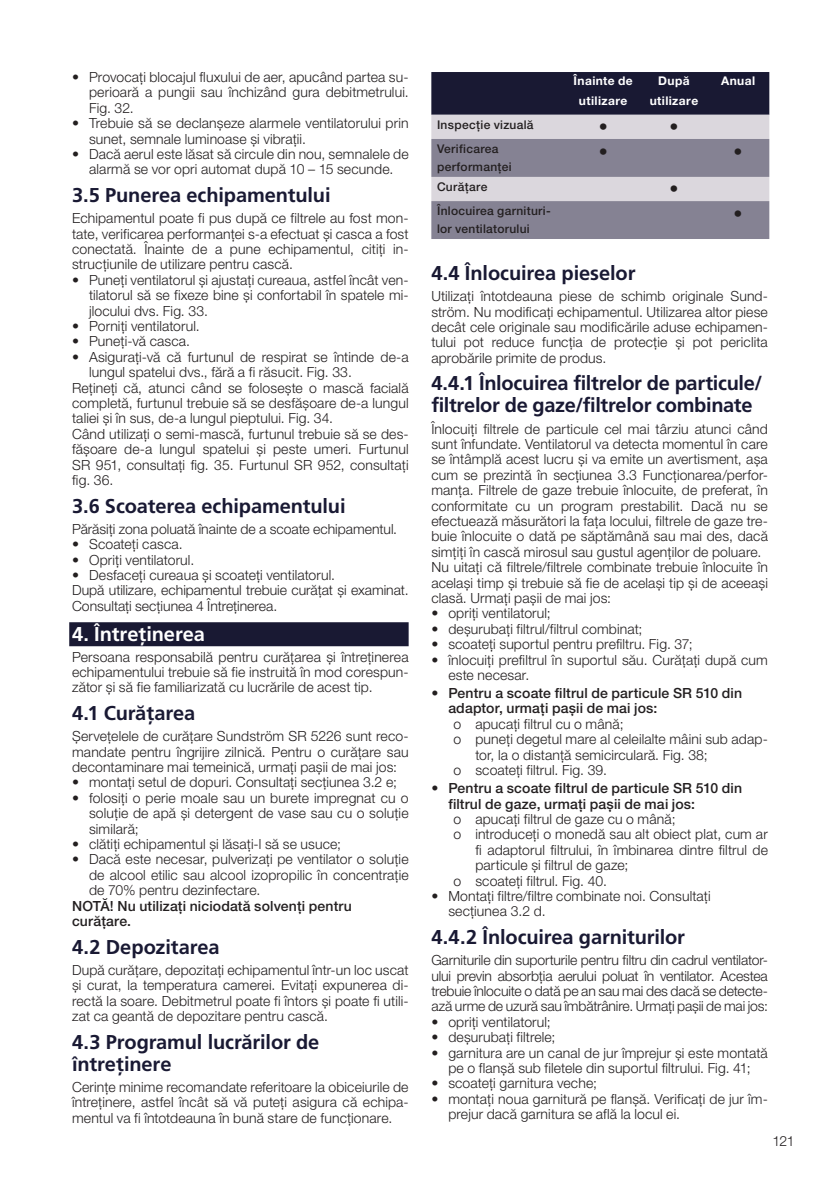
<style>
.page{position:relative;width:840px;height:1191px;background:#fff}
.page>*{position:absolute;margin:0;border:0;box-sizing:border-box;transform-origin:0 0}
.t1{font:700 20px/22px "Frutiger LT Pro";letter-spacing:-.01em;color:#191933}
.t2{font:700 20px "Frutiger LT Pro";letter-spacing:-.005em;color:#fff}
.t3{font:500 18px "Helvetica Neue LT Pro";color:#231f20}
.t4{font:300 18px "Helvetica Neue LT Pro";color:#231f20}
.t5{font:300 14px/15.4px "Helvetica Neue LT Pro";letter-spacing:.01em;color:#231f20;text-align:justify}
.t6{font:500 14px/15.4px "Helvetica Neue LT Pro";letter-spacing:.01em;color:#231f20}
.t7{font:500 12px/18px "Helvetica Neue LT Pro";letter-spacing:.025em;color:#231f20}
.t8{font:700 12px/20px "Helvetica Neue LT Pro";letter-spacing:.03em;color:#fff;text-align:center}
</style>
<div class="page">
<div style="left:69px;top:622px;width:339px;height:24px;background:#191933"></div>
<svg style="left:431px;top:72px;width:337px;height:167px;background:#828090"></svg>
<p class="t5" style="left:89px;top:69px;width:321px;text-indent:-17px">• Provocați blocajul fluxului de aer, apucând partea su&shy;perioară a pungii sau închizând gura debitmetrului.<br>Fig. 32.</p>
<p class="t5" style="left:89px;top:115px;width:321px;text-indent:-17px">• Trebuie să se declanșeze alarmele ventilatorului prin sunet, semnale luminoase și vibrații.</p>
<p class="t5" style="left:72px;top:146px;width:338px;text-align:center">• Dacă aerul este lăsat să circule din nou, semnalele de alarmă se vor opri automat după 10 – 15 secunde.</p>
<h1 class="t1" style="left:72px;top:184px;width:260px">3.5 Punerea echipamentului</h1>
<p class="t5" style="left:72px;top:210px;width:338px">Echipamentul poate fi pus după ce filtrele au fost mon&shy;tate, verificarea performanței s-a efectuat și casca a fost conectată. Înainte de a pune echipamentul, citiți in&shy;strucțiunile de utilizare pentru cască.</p>
<p class="t5" style="left:89px;top:272px;width:321px;text-indent:-17px">• Puneți ventilatorul și ajustați cureaua, astfel încât ven&shy;tilatorul să se fixeze bine și confortabil în spatele mi&shy;jlocului dvs. Fig. 33.</p>
<p class="t5" style="left:72px;top:318px;width:129px">• Porniți ventilatorul.</p>
<p class="t5" style="left:72px;top:333px;width:119px">• Puneți-vă casca.</p>
<p class="t5" style="left:72px;top:349px;width:338px">• Asigurați-vă că furtunul de respirat se întinde de-a</p>
<p class="t5" style="left:89px;top:364px;width:264px">lungul spatelui dvs., fără a fi răsucit. Fig. 33.</p>
<p class="t5" style="left:72px;top:380px;width:338px">Rețineți că, atunci când se folosește o mască facială</p>
<p class="t5" style="left:72px;top:395px;width:338px">completă, furtunul trebuie să se desfășoare de-a lungul</p>
<p class="t5" style="left:72px;top:410px;width:262px">taliei și în sus, de-a lungul pieptului. Fig. 34.</p>
<p class="t5" style="left:72px;top:426px;width:338px">Când utilizați o semi-mască, furtunul trebuie să se des-</p>
<p class="t5" style="left:72px;top:441px;width:338px">fășoare de-a lungul spatelui și peste umeri. Furtunul</p>
<p class="t5" style="left:72px;top:457px;width:338px">SR 951, consultați fig. 35. Furtunul SR 952, consultați</p>
<p class="t5" style="left:72px;top:472px;width:43px">fig. 36.</p>
<h1 class="t1" style="left:72px;top:495px;width:275px">3.6 Scoaterea echipamentului</h1>
<p class="t5" style="left:72px;top:521px;width:326px">Părăsiți zona poluată înainte de a scoate echipamentul.</p>
<p class="t5" style="left:72px;top:536px;width:112px">• Scoateți casca.</p>
<p class="t5" style="left:72px;top:552px;width:124px">• Opriți ventilatorul.</p>
<p class="t5" style="left:72px;top:567px;width:338px;text-align:left">• Desfaceți cureaua și scoateți ventilatorul.<br>După utilizare, echipamentul trebuie curățat și examinat.<br>Consultați secțiunea 4 Întreținerea.</p>
<h1 class="t2" style="left:72px;top:622px;width:134px">4. Întreținerea</h1>
<p class="t5" style="left:72px;top:648px;width:338px">Persoana responsabilă pentru curățarea și întreținerea echipamentului trebuie să fie instruită în mod corespun&shy;zător și să fie familiarizată cu lucrările de acest tip.</p>
<h1 class="t1" style="left:72px;top:702px;width:125px">4.1 Curățarea</h1>
<p class="t5" style="left:72px;top:728px;width:338px">Șervețelele de curățare Sundström SR 5226 sunt reco&shy;mandate pentru îngrijire zilnică. Pentru o curățare sau decontaminare mai temeinică, urmați pașii de mai jos:</p>
<p class="t5" style="left:72px;top:774px;width:326px">• montați setul de dopuri. Consultați secțiunea 3.2 e;</p>
<p class="t5" style="left:89px;top:790px;width:321px;text-indent:-17px">• folosiți o perie moale sau un burete impregnat cu o soluție de apă și detergent de vase sau cu o soluție similară;</p>
<p class="t5" style="left:72px;top:836px;width:270px">• clătiți echipamentul și lăsați-l să se usuce;</p>
<p class="t5" style="left:89px;top:851px;width:321px;text-indent:-17px">• Dacă este necesar, pulverizați pe ventilator o soluție de alcool etilic sau alcool izopropilic în concentrație de 70% pentru dezinfectare.</p>
<p class="t6" style="left:72px;top:898px;width:281px">NOTĂ! Nu utilizați niciodată solvenți pentru curățare.</p>
<h1 class="t1" style="left:72px;top:936px;width:149px">4.2 Depozitarea</h1>
<p class="t5" style="left:72px;top:962px;width:338px">După curățare, depozitați echipamentul într-un loc uscat și curat, la temperatura camerei. Evitați expunerea di&shy;rectă la soare. Debitmetrul poate fi întors și poate fi utili&shy;zat ca geantă de depozitare pentru cască.</p>
<h1 class="t1" style="left:72px;top:1031px;width:249px">4.3 Programul lucrărilor de întreținere</h1>
<p class="t5" style="left:72px;top:1078px;width:338px">Cerințe minime recomandate referitoare la obiceiurile de întreținere, astfel încât să vă puteți asigura că echipa&shy;mentul va fi întotdeauna în bună stare de funcționare.</p>
<p class="t8" style="left:573px;top:71px;width:61px">Înainte de utilizare</p>
<p class="t8" style="left:649px;top:71px;width:50px">După utilizare</p>
<p class="t8" style="left:720px;top:71px;width:36px">Anual</p>
<p class="t7" style="left:437px;top:116px;width:98px">Inspecție vizuală</p>
<p class="t3" style="left:598px;top:116px;width:10px">•</p>
<p class="t3" style="left:669px;top:116px;width:10px">•</p>
<p class="t7" style="left:437px;top:140px;width:76px">Verificarea performanței</p>
<p class="t3" style="left:598px;top:140px;width:10px">•</p>
<p class="t3" style="left:733px;top:140px;width:10px">•</p>
<p class="t7" style="left:437px;top:178px;width:52px">Curățare</p>
<p class="t3" style="left:669px;top:178px;width:10px">•</p>
<p class="t7" style="left:437px;top:202px;width:115px">Înlocuirea garnituri&shy;lor ventilatorului</p>
<p class="t4" style="left:733px;top:202px;width:10px">•</p>
<h1 class="t1" style="left:431px;top:262px;width:205px">4.4 Înlocuirea pieselor</h1>
<p class="t5" style="left:431px;top:288px;width:338px">Utilizați întotdeauna piese de schimb originale Sund&shy;ström. Nu modificați echipamentul. Utilizarea altor piese decât cele originale sau modificările aduse echipamen&shy;tului pot reduce funcția de protecție și pot periclita aprobările primite de produs.</p>
<h1 class="t1" style="left:431px;top:372px;width:332px">4.4.1 Înlocuirea filtrelor de particule/ filtrelor de gaze/filtrelor combinate</h1>
<p class="t5" style="left:431px;top:420px;width:338px;text-align:left">Înlocuiți filtrele de particule cel mai târziu atunci când sunt înfundate. Ventilatorul va detecta momentul în care se întâmplă acest lucru și va emite un avertisment, așa cum se prezintă în secțiunea 3.3 Funcționarea/perfor&shy;manța. Filtrele de gaze trebuie înlocuite, de preferat, în conformitate cu un program prestabilit. Dacă nu se efectuează măsurători la fața locului, filtrele de gaze tre&shy;buie înlocuite o dată pe săptămână sau mai des, dacă simțiți în cască mirosul sau gustul agenților de poluare.<br>Nu uitați că filtrele/filtrele combinate trebuie înlocuite în același timp și trebuie să fie de același tip și de aceeași clasă. Urmați pașii de mai jos:</p>
<p class="t5" style="left:431px;top:605px;width:121px">• opriți ventilatorul;</p>
<p class="t5" style="left:431px;top:621px;width:212px">• deșurubați filtrul/filtrul combinat;</p>
<p class="t5" style="left:431px;top:636px;width:262px">• scoateți suportul pentru prefiltru. Fig. 37;</p>
<p class="t5" style="left:448px;top:651px;width:321px;text-indent:-17px">• înlocuiți prefiltrul în suportul său. Curățați după cum este necesar.</p>
<p class="t6" style="left:448px;top:685px;width:295px;text-indent:-17px">• Pentru a scoate filtrul de particule SR 510 din adaptor, urmați pașii de mai jos:</p>
<p class="t5" style="left:453px;top:716px;width:172px">o apucați filtrul cu o mână;</p>
<p class="t5" style="left:453px;top:731px;width:316px">o puneți degetul mare al celeilalte mâini sub adap-</p>
<p class="t5" style="left:475px;top:746px;width:234px">tor, la o distanță semicirculară. Fig. 38;</p>
<p class="t5" style="left:453px;top:762px;width:155px">o scoateți filtrul. Fig. 39.</p>
<p class="t6" style="left:448px;top:780px;width:295px;text-indent:-17px">• Pentru a scoate filtrul de particule SR 510 din filtrul de gaze, urmați pașii de mai jos:</p>
<p class="t5" style="left:453px;top:811px;width:223px">o apucați filtrul de gaze cu o mână;</p>
<p class="t5" style="left:453px;top:826px;width:316px">o introduceți o monedă sau alt obiect plat, cum ar</p>
<p class="t5" style="left:475px;top:841px;width:294px">fi adaptorul filtrului, în îmbinarea dintre filtrul de</p>
<p class="t5" style="left:475px;top:857px;width:154px">particule și filtrul de gaze;</p>
<p class="t5" style="left:453px;top:872px;width:155px">o scoateți filtrul. Fig. 40.</p>
<p class="t5" style="left:448px;top:888px;width:264px;text-indent:-17px">• Montați filtre/filtre combinate noi. Consultați secțiunea 3.2 d.</p>
<h1 class="t1" style="left:431px;top:926px;width:255px">4.4.2 Înlocuirea garniturilor</h1>
<p class="t5" style="left:431px;top:952px;width:338px">Garniturile din suporturile pentru filtru din cadrul ventilator&shy;ului previn absorbția aerului poluat în ventilator. Acestea trebuie înlocuite o dată pe an sau mai des dacă se detecte&shy;ază urme de uzură sau îmbătrânire. Urmați pașii de mai jos:</p>
<p class="t5" style="left:431px;top:1013px;width:121px">• opriți ventilatorul;</p>
<p class="t5" style="left:431px;top:1029px;width:126px">• deșurubați filtrele;</p>
<p class="t5" style="left:431px;top:1044px;width:338px;text-align:center">• garnitura are un canal de jur împrejur și este montată pe o flanșă sub filetele din suportul filtrului. Fig. 41;</p>
<p class="t5" style="left:431px;top:1075px;width:167px">• scoateți garnitura veche;</p>
<p class="t5" style="left:448px;top:1090px;width:321px;text-indent:-17px">• montați noua garnitură pe flanșă. Verificați de jur îm&shy;prejur dacă garnitura se află la locul ei.</p>
<p class="t5" style="left:772px;top:1133px;width:24px">121</p>
</div>
